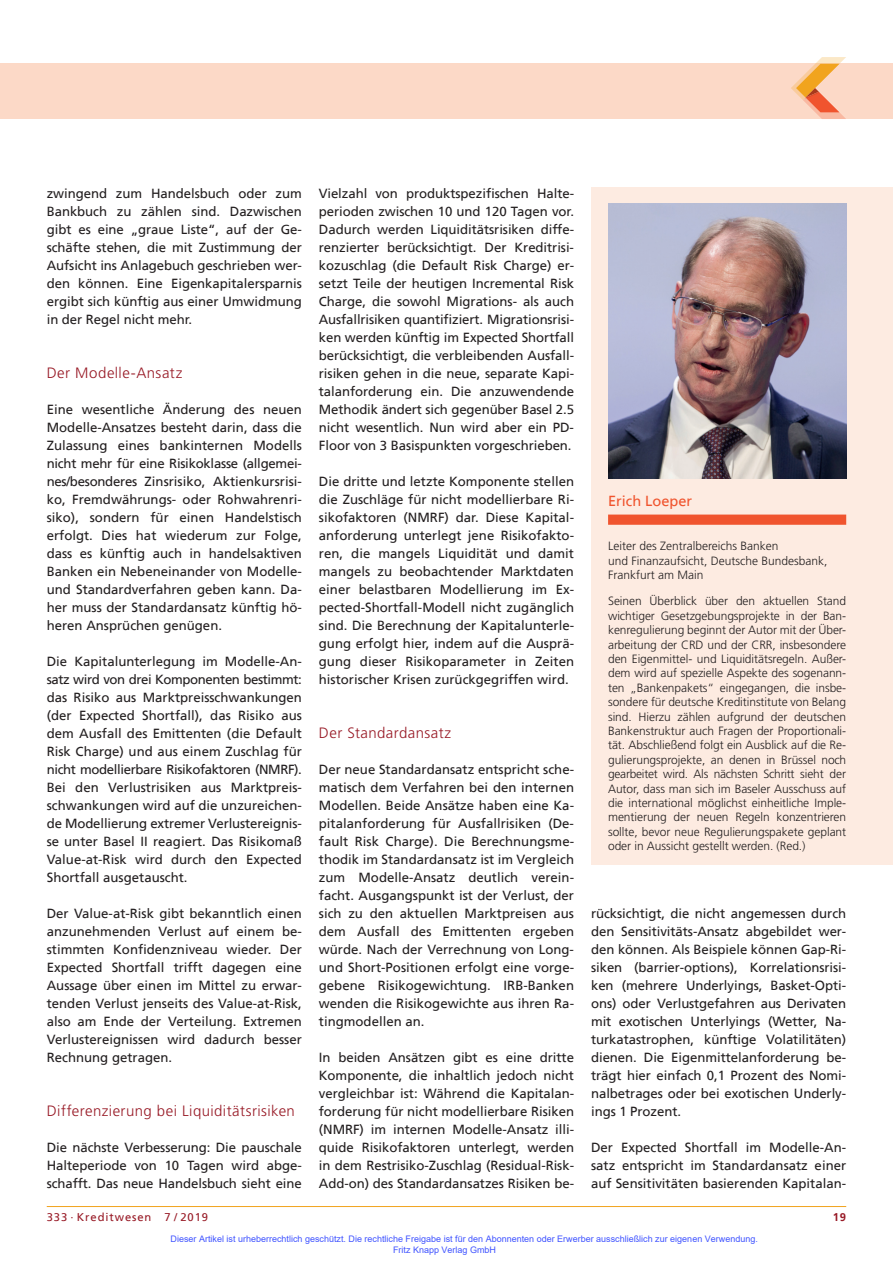
<style>
.page{position:relative;width:893px;height:1263px;background:#fff}
.page>*{position:absolute;margin:0;border:0;box-sizing:border-box;transform-origin:0 0}
.t1{font:300 15px "Frutiger";letter-spacing:.03em;color:#981a26}
.t2{font:14.55px "Frutiger";color:#f0542e}
.t3{font:13.2px/18px "Frutiger";color:#231f20;text-align:justify}
.t4{font:300 12px/14.4px "Frutiger";color:#231f20}
.t5{font:11.25px "Frutiger";letter-spacing:.08em;color:#981a26}
.t6{font:700 11.25px "Frutiger";color:#981a26}
.t7{font:9px/10.8px "Arial";color:#4054ff}
</style>
<div class="page">
<hr style="left:47px;top:1206px;width:799px;height:1px;background:#f1a31e">
<div style="left:0;top:64px;width:893px;height:55px;background:#fcd9c7"></div>
<svg style="left:791px;top:57px;width:55px;height:62px"></svg>
<div style="left:591px;top:187px;width:302px;height:677px;background:#fdebe1"></div>
<div style="left:608px;top:514px;width:238px;height:11px;background:#f0542e"></div>
<img style="left:608px;top:204px;width:238px;height:274px">
<p class="t3" style="left:47px;top:185px;width:257px">zwingend zum Handelsbuch oder zum Bankbuch zu zählen sind. Dazwischen gibt es eine „graue Liste“, auf der Ge&shy;schäfte stehen, die mit Zustimmung der Aufsicht ins Anlagebuch geschrieben wer&shy;den können. Eine Eigenkapitalersparnis ergibt sich künftig aus einer Umwidmung in der Regel nicht mehr.</p>
<p class="t1" style="left:47px;top:364px;width:137px">Der Modelle-Ansatz</p>
<p class="t3" style="left:47px;top:401px;width:257px">Eine wesentliche Änderung des neuen Modelle-Ansatzes besteht darin, dass die Zulassung eines bankinternen Modells nicht mehr für eine Risikoklasse (allgemei&shy;nes/besonderes Zinsrisiko, Aktienkursrisi&shy;ko, Fremdwährungs- oder Rohwahrenri&shy;siko), sondern für einen Handelstisch erfolgt. Dies hat wiederum zur Folge, dass es künftig auch in handelsaktiven Banken ein Nebeneinander von Modelle&shy;und Standardverfahren geben kann. Da&shy;her muss der Standardansatz künftig hö&shy;heren Ansprüchen genügen.</p>
<p class="t3" style="left:47px;top:653px;width:257px">Die Kapitalunterlegung im Modelle-An&shy;satz wird von drei Komponenten bestimmt: das Risiko aus Marktpreisschwankungen (der Expected Shortfall), das Risiko aus dem Ausfall des Emittenten (die Default Risk Charge) und aus einem Zuschlag für nicht modellierbare Risikofaktoren (NMRF).<br>Bei den Verlustrisiken aus Marktpreis&shy;schwankungen wird auf die unzureichen&shy;de Modellierung extremer Verlustereignis&shy;se unter Basel II reagiert. Das Risikomaß Value-at-Risk wird durch den Expected Shortfall ausgetauscht.</p>
<p class="t3" style="left:47px;top:905px;width:257px">Der Value-at-Risk gibt bekanntlich einen anzunehmenden Verlust auf einem be&shy;stimmten Konfidenzniveau wieder. Der Expected Shortfall trifft dagegen eine Aussage über einen im Mittel zu erwar&shy;tenden Verlust jenseits des Value-at-Risk, also am Ende der Verteilung. Extremen Verlustereignissen wird dadurch besser Rechnung getragen.</p>
<p class="t1" style="left:47px;top:1102px;width:250px">Differenzierung bei Liquiditätsrisiken</p>
<p class="t3" style="left:47px;top:1139px;width:257px">Die nächste Verbesserung: Die pauschale Halteperiode von 10 Tagen wird abge&shy;schafft. Das neue Handelsbuch sieht eine</p>
<p class="t3" style="left:319px;top:185px;width:257px">Vielzahl von produktspezifischen Halte&shy;perioden zwischen 10 und 120 Tagen vor.<br>Dadurch werden Liquiditätsrisiken diffe&shy;renzierter berücksichtigt. Der Kreditrisi&shy;kozuschlag (die Default Risk Charge) er&shy;setzt Teile der heutigen Incremental Risk Charge, die sowohl Migrations- als auch Ausfallrisiken quantifiziert. Migrationsrisi&shy;ken werden künftig im Expected Shortfall berücksichtigt, die verbleibenden Ausfall&shy;risiken gehen in die neue, separate Kapi&shy;talanforderung ein. Die anzuwendende Methodik ändert sich gegenüber Basel 2.5 nicht wesentlich. Nun wird aber ein PD-Floor von 3 Basispunkten vorgeschrieben.</p>
<p class="t3" style="left:319px;top:473px;width:257px">Die dritte und letzte Komponente stellen die Zuschläge für nicht modellierbare Ri&shy;sikofaktoren (NMRF) dar. Diese Kapital&shy;anforderung unterlegt jene Risikofakto&shy;ren, die mangels Liquidität und damit mangels zu beobachtender Marktdaten einer belastbaren Modellierung im Ex&shy;pected-Shortfall-Modell nicht zugänglich sind. Die Berechnung der Kapitalunterle&shy;gung erfolgt hier, indem auf die Ausprä&shy;gung dieser Risikoparameter in Zeiten historischer Krisen zurückgegriffen wird.</p>
<p class="t1" style="left:319px;top:724px;width:134px">Der Standardansatz</p>
<p class="t3" style="left:319px;top:761px;width:257px">Der neue Standardansatz entspricht sche&shy;matisch dem Verfahren bei den internen Modellen. Beide Ansätze haben eine Ka&shy;pitalanforderung für Ausfallrisiken (De&shy;fault Risk Charge). Die Berechnungsme&shy;thodik im Standardansatz ist im Vergleich zum Modelle-Ansatz deutlich verein&shy;facht. Ausgangspunkt ist der Verlust, der sich zu den aktuellen Marktpreisen aus dem Ausfall des Emittenten ergeben würde. Nach der Verrechnung von Long&shy;und Short-Positionen erfolgt eine vorge&shy;gebene Risikogewichtung. IRB-Banken wenden die Risikogewichte aus ihren Ra&shy;tingmodellen an.</p>
<p class="t3" style="left:319px;top:1049px;width:257px">In beiden Ansätzen gibt es eine dritte Komponente, die inhaltlich jedoch nicht vergleichbar ist: Während die Kapitalan&shy;forderung für nicht modellierbare Risiken (NMRF) im internen Modelle-Ansatz illi&shy;quide Risikofaktoren unterlegt, werden in dem Restrisiko-Zuschlag (Residual-Risk-Add-on) des Standardansatzes Risiken be-</p>
<p class="t2" style="left:608px;top:494px;width:86px">Erich Loeper</p>
<p class="t4" style="left:608px;top:539px;width:221px">Leiter des Zentralbereichs Banken<br>und Finanzaufsicht, Deutsche Bundesbank,<br>Frankfurt am Main</p>
<p class="t4" style="left:608px;top:594px;width:240px;text-align:justify">Seinen Überblick über den aktuellen Stand wichtiger Gesetzgebungsprojekte in der Ban&shy;kenregulierung beginnt der Autor mit der Über&shy;arbeitung der CRD und der CRR, insbesondere den Eigenmittel- und Liquiditätsregeln. Außer&shy;dem wird auf spezielle Aspekte des sogenann&shy;ten „Bankenpakets“ eingegangen, die insbe&shy;sondere für deutsche Kreditinstitute von Belang sind. Hierzu zählen aufgrund der deutschen Bankenstruktur auch Fragen der Proportionali&shy;tät. Abschließend folgt ein Ausblick auf die Re&shy;gulierungsprojekte, an denen in Brüssel noch gearbeitet wird. Als nächsten Schritt sieht der Autor, dass man sich im Baseler Ausschuss auf die international möglichst einheitliche Imple&shy;mentierung der neuen Regeln konzentrieren sollte, bevor neue Regulierungspakete geplant oder in Aussicht gestellt werden. (Red.)</p>
<p class="t3" style="left:591px;top:905px;width:257px">rücksichtigt, die nicht angemessen durch den Sensitivitäts-Ansatz abgebildet wer&shy;den können. Als Beispiele können Gap-Ri&shy;siken (barrier-options), Korrelationsrisi&shy;ken (mehrere Underlyings, Basket-Opti&shy;ons) oder Verlustgefahren aus Derivaten mit exotischen Unterlyings (Wetter, Na&shy;turkatastrophen, künftige Volatilitäten) dienen. Die Eigenmittelanforderung be&shy;trägt hier einfach 0,1 Prozent des Nomi&shy;nalbetrages oder bei exotischen Underly&shy;ings 1 Prozent.</p>
<p class="t3" style="left:591px;top:1139px;width:257px">Der Expected Shortfall im Modelle-An&shy;satz entspricht im Standardansatz einer auf Sensitivitäten basierenden Kapitalan-</p>
<p class="t5" style="left:47px;top:1211px;width:163px">333 · Kreditwesen 7 / 2019</p>
<p class="t6" style="left:833px;top:1211px;width:15px">19</p>
<p class="t7" style="left:393px;top:1233px;width:366px;text-indent:-223px">Dieser Artikel ist urheberrechtlich geschützt. Die rechtliche Freigabe ist für den Abonnenten oder Erwerber ausschließlich zur eigenen Verwendung.<br>Fritz Knapp Verlag GmbH</p>
</div>
